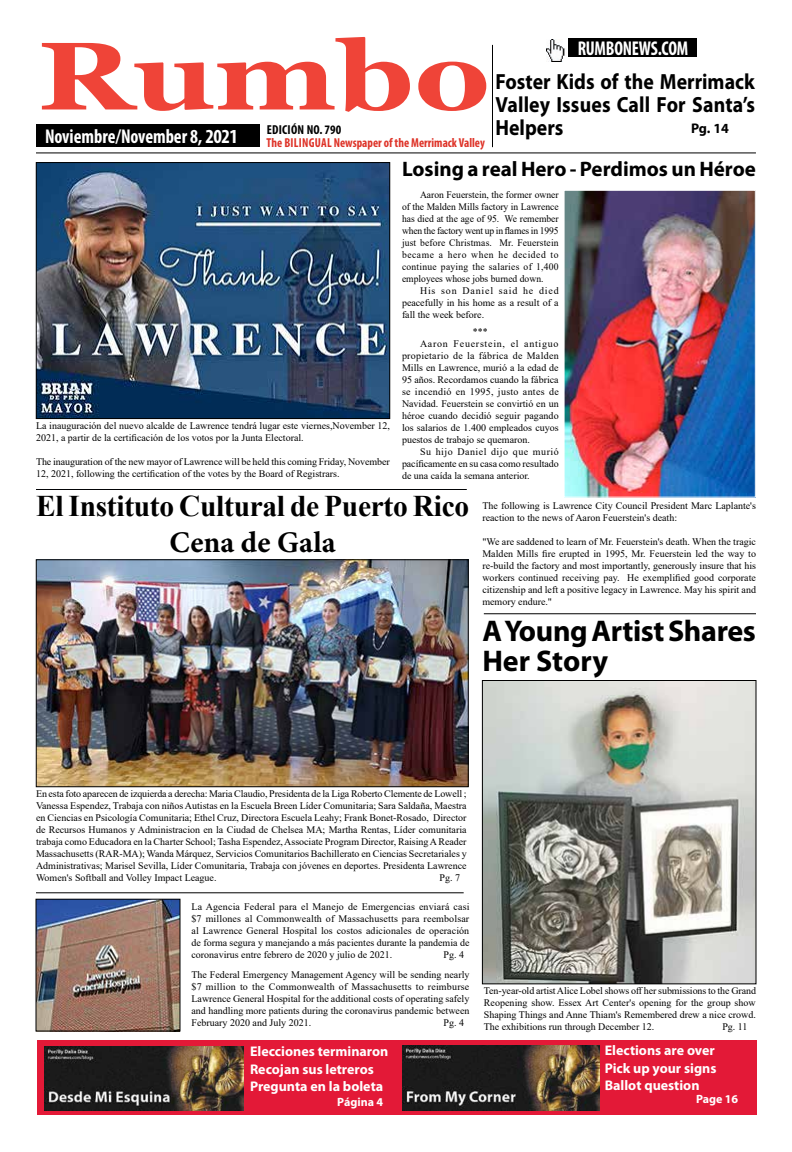
<style>
.page{position:relative;width:792px;height:1152px;background:#fff}
.page>*{position:absolute;margin:0;border:0;box-sizing:border-box;transform-origin:0 0}
.t1{font:700 96px "Georgia";color:#ef4438;scale:1.25 1}
.t2{font:700 30px "Times New Roman";letter-spacing:-.01em;color:#000}
.t3{font:700 30px/30px "Myriad Pro";letter-spacing:-.01em;color:#000}
.t4{font:700 30px "Minion Pro";letter-spacing:.005em;color:#000}
.t5{font:700 22px/23px "Myriad Pro";color:#000;text-align:justify;scale:.9 1}
.t6{font:700 21px "Myriad Pro";color:#000}
.t7{font:700 condensed 20px "Myriad Pro";letter-spacing:-.01em;color:#fff;scale:.93 1}
.t8{font:700 condensed 20px "Myriad Pro";letter-spacing:-.01em;color:#fff;scale:.9 1}
.t9{font:700 14px/17.5px "Myriad Pro";color:#fff}
.t10{font:700 14px "Myriad Pro";color:#000}
.t11{font:700 condensed 13px "Myriad Pro";color:#de3227;scale:.95 1}
.t12{font:700 condensed 13px "Myriad Pro";letter-spacing:.02em;color:#000}
.t13{font:700 12px "Myriad Pro";color:#fff}
.t14{font:10px/12px "Times New Roman";color:#000;text-align:justify}
.t15{font:10px/12px "Times New Roman";color:#000;text-align:justify;scale:.96 1}
.t16{font:10px "Times New Roman";letter-spacing:.03em;color:#000}
.t17{font:10px "Times New Roman";letter-spacing:.075em;color:#000}
.t18{font:10px "Times New Roman";letter-spacing:.045em;color:#000}
</style>
<div class="page">
<div style="left:37px;top:1040px;width:720px;height:75px;background:#e31937"></div>
<img style="left:38px;top:562px;width:428px;height:223px">
<div style="left:36px;top:560px;width:432px;height:227px;border:1px solid #000"></div>
<div style="left:36px;top:124px;width:223px;height:23px;background:#000"></div>
<div style="left:569px;top:38px;width:128px;height:19px;background:#000"></div>
<img style="left:546px;top:40px;width:19px;height:22px">
<hr style="left:36px;top:153px;width:720px;height:1px;background:#000">
<hr style="left:492px;top:45px;width:1px;height:102px;background:#000">
<img style="left:38px;top:164px;width:350px;height:253px">
<div style="left:36px;top:162px;width:354px;height:257px;border:1px solid #000"></div>
<img style="left:484px;top:682px;width:270px;height:300px">
<div style="left:482px;top:680px;width:274px;height:304px;border:1px solid #000"></div>
<hr style="left:36px;top:489px;width:431px;height:1px;background:#030507">
<hr style="left:484px;top:614px;width:272px;height:1px;background:#000">
<img style="left:38px;top:901px;width:140px;height:128px">
<div style="left:36px;top:899px;width:144px;height:132px;border:1px solid #000"></div>
<hr style="left:36px;top:893px;width:428px;height:1px;background:#000">
<img style="left:566px;top:192px;width:188px;height:303px">
<div style="left:564px;top:190px;width:192px;height:307px;border:1px solid #fff"></div>
<img style="left:402px;top:1046px;width:198px;height:64px">
<img style="left:45px;top:1047px;width:199px;height:63px">
<h1 class="t1" style="left:38px;top:15px;width:364px">Rumbo</h1>
<h3 class="t7" style="left:45px;top:124px;width:209px">Noviembre/November 8, 2021</h3>
<h3 class="t12" style="left:267px;top:122px;width:76px">EDICIÓN NO. 790</h3>
<h3 class="t11" style="left:267px;top:135px;width:231px">The BILINGUAL Newspaper of the Merrimack Valley</h3>
<h3 class="t8" style="left:578px;top:36px;width:124px">RUMBONEWS.COM</h3>
<h3 class="t5" style="left:496px;top:70px;width:290px">Foster Kids of the Merrimack Valley Issues Call For Santa’s Helpers</h3>
<h3 class="t10" style="left:691px;top:120px;width:39px">Pg. 14</h3>
<p class="t14" style="left:36px;top:419px;width:356px">La inauguración del nuevo alcalde de Lawrence tendrá lugar este viernes,November 12,<br>2021, a partir de la certificación de los votos por la Junta Electoral.</p>
<p class="t14" style="left:36px;top:455px;width:355px">The inauguration of the new mayor of Lawrence will be held this coming Friday, November<br>12, 2021, following the certification of the votes by the Board of Registrars.</p>
<h3 class="t6" style="left:402px;top:155px;width:355px">Losing a real Hero - Perdimos un Héroe</h3>
<p class="t15" style="left:402px;top:189px;width:165px;text-indent:18px">Aaron Feuerstein, the former owner of the Malden Mills factory in Lawrence has died at the age of 95. We remember when the factory went up in flames in 1995 just before Christmas. Mr. Feuerstein became a hero when he decided to continue paying the salaries of 1,400 employees whose jobs burned down.</p>
<p class="t14" style="left:402px;top:285px;width:158px;text-indent:18px">His son Daniel said he died peacefully in his home as a result of a fall the week before.</p>
<p class="t14" style="left:473px;top:325px;width:16px">***</p>
<p class="t17" style="left:420px;top:336px;width:140px">Aaron Feuerstein, el antiguo</p>
<p class="t16" style="left:402px;top:348px;width:158px">propietario de la fábrica de Malden</p>
<p class="t14" style="left:402px;top:361px;width:158px">Mills en Lawrence, murió a la edad de</p>
<p class="t14" style="left:402px;top:373px;width:158px">95 años. Recordamos cuando la fábrica</p>
<p class="t16" style="left:402px;top:384px;width:158px">se incendió en 1995, justo antes de</p>
<p class="t14" style="left:402px;top:397px;width:158px">Navidad. Feuerstein se convirtió en un</p>
<p class="t14" style="left:402px;top:409px;width:158px">héroe cuando decidió seguir pagando</p>
<p class="t14" style="left:402px;top:421px;width:158px">los salarios de 1.400 empleados cuyos</p>
<p class="t14" style="left:402px;top:433px;width:130px">puestos de trabajo se quemaron.</p>
<p class="t18" style="left:420px;top:444px;width:140px">Su hijo Daniel dijo que murió</p>
<p class="t14" style="left:402px;top:457px;width:158px">pacíficamente en su casa como resultado</p>
<p class="t14" style="left:402px;top:469px;width:129px">de una caída la semana anterior.</p>
<h2 class="t2" style="left:36px;top:484px;width:435px">El Instituto Cultural de Puerto Rico</h2>
<h2 class="t4" style="left:170px;top:521px;width:168px">Cena de Gala</h2>
<p class="t14" style="left:482px;top:499px;width:275px">The following is Lawrence City Council President Marc Laplante's reaction to the news of Aaron Feuerstein's death:</p>
<p class="t14" style="left:482px;top:535px;width:275px">"We are saddened to learn of Mr. Feuerstein's death. When the tragic Malden Mills fire erupted in 1995, Mr. Feuerstein led the way to re-build the factory and most importantly, generously insure that his workers continued receiving pay. He exemplified good corporate citizenship and left a positive legacy in Lawrence. May his spirit and memory endure."</p>
<h2 class="t3" style="left:482px;top:615px;width:275px">A Young Artist Shares<br>Her Story</h2>
<p class="t14" style="left:36px;top:788px;width:432px">En esta foto aparecen de izquierda a derecha: Maria Claudio, Presidenta de la Liga Roberto Clemente de Lowell ; Vanessa Espendez, Trabaja con niños Autistas en la Escuela Breen Líder Comunitaria; Sara Saldaña, Maestra en Ciencias en Psicología Comunitaria; Ethel Cruz, Directora Escuela Leahy; Frank Bonet-Rosado, Director de Recursos Humanos y Administracion en la Ciudad de Chelsea MA; Martha Rentas, Líder comunitaria trabaja como Educadora en la Charter School; Tasha Espendez, Associate Program Director, Raising A Reader Massachusetts (RAR-MA); Wanda Márquez, Servicios Comunitarios Bachillerato en Ciencias Secretariales y Administrativas; Marisel Sevilla, Líder Comunitaria, Trabaja con jóvenes en deportes. Presidenta Lawrence Women's Softball and Volley Impact League.</p>
<p class="t14" style="left:440px;top:872px;width:22px">Pg. 7</p>
<p class="t14" style="left:192px;top:900px;width:280px">La Agencia Federal para el Manejo de Emergencias enviará casi $7 millones al Commonwealth of Massachusetts para reembolsar al Lawrence General Hospital los costos adicionales de operación de forma segura y manejando a más pacientes durante la pandemia de coronavirus entre febrero de 2020 y julio de 2021.</p>
<p class="t14" style="left:192px;top:944px;width:279px;line-height:20px;text-indent:252px">Pg. 4<br>The Federal Emergency Management Agency will be sending nearly</p>
<p class="t14" style="left:192px;top:980px;width:279px">$7 million to the Commonwealth of Massachusetts to reimburse Lawrence General Hospital for the additional costs of operating safely and handling more patients during the coronavirus pandemic between February 2020 and July 2021.</p>
<p class="t14" style="left:444px;top:1016px;width:22px">Pg. 4</p>
<h3 class="t9" style="left:250px;top:1042px;width:140px">Elecciones terminaron<br>Recojan sus letreros<br>Pregunta en la boleta</h3>
<p class="t13" style="left:337px;top:1094px;width:47px">Página 4</p>
<p class="t14" style="left:484px;top:985px;width:274px">Ten-year-old artist Alice Lobel shows off her submissions to the Grand Reopening show. Essex Art Center's opening for the group show Shaping Things and Anne Thiam's Remembered drew a nice crowd.<br>The exhibitions run through December 12.</p>
<p class="t14" style="left:722px;top:1021px;width:27px">Pg. 11</p>
<h3 class="t9" style="left:605px;top:1042px;width:113px;text-align:justify">Elections are over Pick up your signs Ballot question</h3>
<p class="t13" style="left:696px;top:1092px;width:44px">Page 16</p>
</div>
